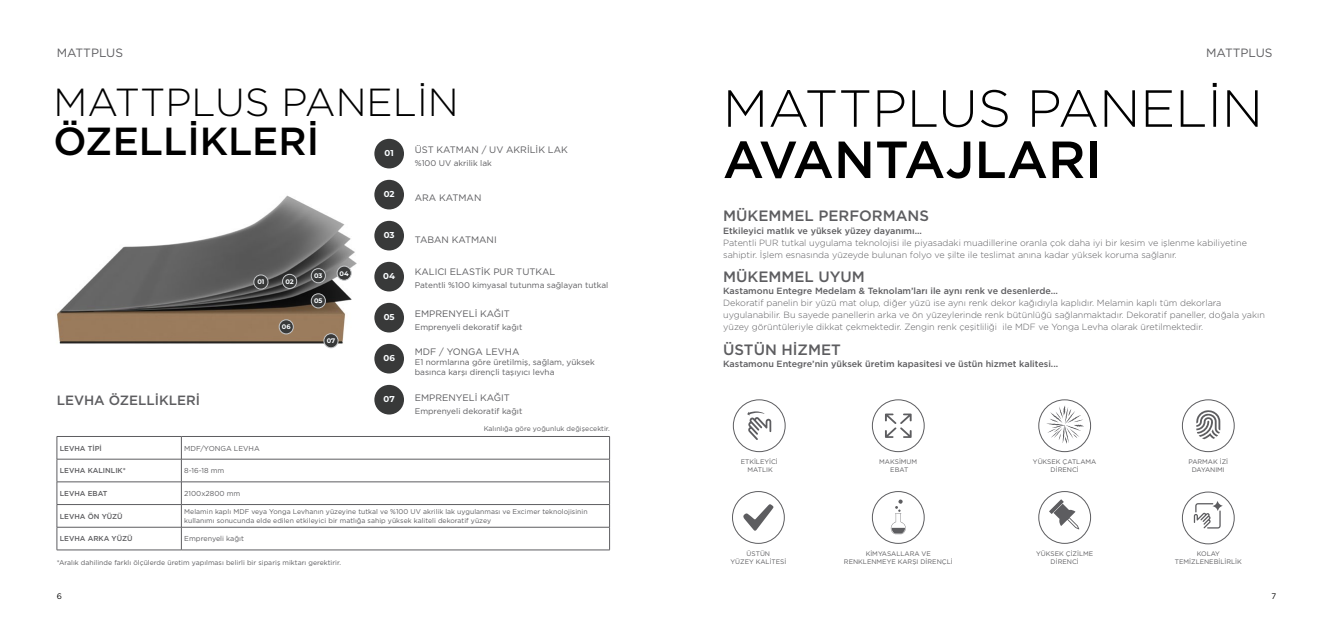
<style>
.page{position:relative;width:1333px;height:624px;background:#fff}
.page>*{position:absolute;margin:0;border:0;box-sizing:border-box;transform-origin:0 0}
.t1{font:300 52.1px "Gotham";color:#000}
.t2{font:500 52.1px "Gotham";color:#000}
.t3{font:300 39.1px "Gotham";color:#000}
.t4{font:500 39.1px "Gotham";color:#000}
.t5{font:500 15px "Gotham";color:#5d5d60}
.t6{font:500 13.4px "Gotham";color:#5d5d60}
.t7{font:12px "Gotham";color:#5d5d60}
.t8{font:9.4px "Gotham";color:#5d5d60}
.t9{font:300 9px/12.1px "Gotham";color:#5d5d60}
.t10{font:500 9px "Gotham";color:#5d5d60}
.t11{font:700 8.6px "Montserrat";letter-spacing:-.005em;color:#fafdff}
.t12{font:8.2px/10px "Gotham";color:#5d5d60}
.t13{font:8px "Gotham";color:#000}
.t14{font:500 7.2px "Gotham";color:#5d5d60}
.t15{font:7.2px "Gotham";color:#5d5d60}
.t16{font:6.9px/8.4px "Gotham";letter-spacing:.005em;color:#5d5d60}
.t17{font:6.6px/7.8px "Gotham";color:#5d5d60;text-align:center}
.t18{font:700 6.6px "Montserrat";letter-spacing:-.005em;color:#fafdff}
</style>
<div class="page">
<hr style="left:57px;top:436px;width:124px;height:1px;background:#5d5d60">
<hr style="left:181px;top:436px;width:428px;height:1px;background:#5d5d60">
<hr style="left:57px;top:459px;width:124px;height:1px;background:#5d5d60">
<hr style="left:181px;top:459px;width:428px;height:1px;background:#5d5d60">
<hr style="left:57px;top:481px;width:124px;height:1px;background:#5d5d60">
<hr style="left:181px;top:481px;width:428px;height:1px;background:#5d5d60">
<hr style="left:57px;top:504px;width:124px;height:1px;background:#5d5d60">
<hr style="left:181px;top:504px;width:428px;height:1px;background:#5d5d60">
<hr style="left:57px;top:527px;width:124px;height:1px;background:#5d5d60">
<svg style="left:57px;top:437px;width:1px;height:112px"></svg>
<hr style="left:181px;top:527px;width:428px;height:1px;background:#5d5d60">
<svg style="left:181px;top:436px;width:1px;height:113px"></svg>
<svg style="left:609px;top:436px;width:1px;height:113px"></svg>
<hr style="left:57px;top:549px;width:124px;height:1px;background:#5d5d60">
<hr style="left:181px;top:549px;width:428px;height:1px;background:#5d5d60">
<div style="left:872px;top:491px;width:52px;height:52px;border:1px solid #5d5d60;border-radius:50%"></div>
<svg style="left:890px;top:499px;width:16px;height:35px"></svg>
<div style="left:1038px;top:399px;width:52px;height:53px;border:1px solid #5d5d60;border-radius:50%"></div>
<svg style="left:1046px;top:405px;width:37px;height:38px"></svg>
<div style="left:733px;top:399px;width:52px;height:53px;border:1px solid #5d5d60;border-radius:50%"></div>
<div style="left:732px;top:491px;width:52px;height:52px;border:1px solid #5d5d60;border-radius:50%"></div>
<svg style="left:743px;top:504px;width:30px;height:26px"></svg>
<div style="left:1038px;top:491px;width:52px;height:52px;border:1px solid #5d5d60;border-radius:50%"></div>
<svg style="left:1049px;top:499px;width:30px;height:30px"></svg>
<div style="left:872px;top:399px;width:52px;height:53px;border:1px solid #5d5d60;border-radius:50%"></div>
<div style="left:1181px;top:399px;width:53px;height:53px;border:1px solid #5d5d60;border-radius:50%"></div>
<div style="left:1181px;top:491px;width:53px;height:53px;border:1px solid #5d5d60;border-radius:50%"></div>
<svg style="left:1193px;top:501px;width:29px;height:27px"></svg>
<img style="left:56px;top:195px;width:301px;height:154px">
<div style="left:254px;top:275px;width:14px;height:14px;background:#383939;border-radius:50%"></div>
<div style="left:253px;top:274px;width:15px;height:15px;border:1px solid #c7c9cb;border-radius:50%"></div>
<div style="left:282px;top:274px;width:15px;height:14px;background:#383939;border-radius:50%"></div>
<div style="left:282px;top:274px;width:15px;height:15px;border:1px solid #c7c9cb;border-radius:50%"></div>
<div style="left:311px;top:268px;width:14px;height:15px;background:#383939;border-radius:50%"></div>
<div style="left:311px;top:268px;width:15px;height:15px;border:1px solid #c7c9cb;border-radius:50%"></div>
<div style="left:337px;top:266px;width:14px;height:14px;background:#383939;border-radius:50%"></div>
<div style="left:337px;top:266px;width:14px;height:14px;border:1px solid #c7c9cb;border-radius:50%"></div>
<div style="left:311px;top:294px;width:14px;height:14px;background:#383939;border-radius:50%"></div>
<div style="left:311px;top:293px;width:15px;height:15px;border:1px solid #c7c9cb;border-radius:50%"></div>
<div style="left:324px;top:333px;width:14px;height:15px;background:#383939;border-radius:50%"></div>
<div style="left:323px;top:333px;width:15px;height:15px;border:1px solid #c7c9cb;border-radius:50%"></div>
<div style="left:279px;top:320px;width:14px;height:14px;background:#383939;border-radius:50%"></div>
<div style="left:279px;top:319px;width:15px;height:15px;border:1px solid #c7c9cb;border-radius:50%"></div>
<div style="left:374px;top:385px;width:30px;height:29px;background:#383939;border-radius:50%"></div>
<div style="left:374px;top:344px;width:30px;height:29px;background:#383939;border-radius:50%"></div>
<div style="left:374px;top:303px;width:30px;height:29px;background:#383939;border-radius:50%"></div>
<div style="left:374px;top:262px;width:30px;height:29px;background:#383939;border-radius:50%"></div>
<div style="left:374px;top:221px;width:30px;height:29px;background:#383939;border-radius:50%"></div>
<div style="left:374px;top:180px;width:30px;height:29px;background:#383939;border-radius:50%"></div>
<div style="left:374px;top:139px;width:30px;height:29px;background:#383939;border-radius:50%"></div>
<svg style="left:1196px;top:410px;width:24px;height:29px"></svg>
<svg style="left:885px;top:413px;width:26px;height:25px"></svg>
<svg style="left:747px;top:411px;width:24px;height:29px"></svg>
<h3 class="t7" style="left:57px;top:45px;width:68px">MATTPLUS</h3>
<h3 class="t7" style="left:1206px;top:45px;width:68px">MATTPLUS</h3>
<h2 class="t3" style="left:53px;top:78px;width:406px">MATTPLUS PANELİN</h2>
<h2 class="t4" style="left:53px;top:115px;width:267px">ÖZELLİKLERİ</h2>
<p class="t11" style="left:384px;top:147px;width:11px">01</p>
<p class="t8" style="left:415px;top:143px;width:154px">ÜST KATMAN / UV AKRİLİK LAK</p>
<p class="t12" style="left:415px;top:157px;width:79px">%100 UV akrilik lak</p>
<p class="t8" style="left:415px;top:192px;width:68px">ARA KATMAN</p>
<p class="t8" style="left:415px;top:234px;width:83px">TABAN KATMANI</p>
<p class="t8" style="left:415px;top:265px;width:142px">KALICI ELASTİK PUR TUTKAL</p>
<p class="t12" style="left:415px;top:280px;width:195px">Patentli %100 kimyasal tutunma sağlayan tutkal</p>
<p class="t8" style="left:415px;top:307px;width:97px">EMPRENYELİ KAĞIT</p>
<p class="t12" style="left:415px;top:322px;width:109px">Emprenyeli dekoratif kağıt</p>
<p class="t11" style="left:384px;top:188px;width:12px">02</p>
<p class="t11" style="left:384px;top:229px;width:12px">03</p>
<p class="t18" style="left:314px;top:271px;width:10px">03</p>
<p class="t18" style="left:339px;top:268px;width:11px">04</p>
<p class="t18" style="left:314px;top:296px;width:10px">05</p>
<p class="t18" style="left:327px;top:336px;width:10px">07</p>
<p class="t11" style="left:383px;top:270px;width:13px">04</p>
<p class="t18" style="left:257px;top:277px;width:9px">01</p>
<p class="t18" style="left:285px;top:277px;width:10px">02</p>
<p class="t11" style="left:384px;top:311px;width:12px">05</p>
<p class="t18" style="left:282px;top:322px;width:10px">06</p>
<h3 class="t6" style="left:57px;top:391px;width:145px">LEVHA ÖZELLİKLERİ</h3>
<p class="t11" style="left:383px;top:352px;width:13px">06</p>
<p class="t11" style="left:383px;top:393px;width:13px">07</p>
<p class="t8" style="left:415px;top:346px;width:106px">MDF / YONGA LEVHA</p>
<p class="t12" style="left:415px;top:357px;width:181px">E1 normlarına göre üretilmiş, sağlam, yüksek basınca karşı dirençli taşıyıcı levha</p>
<p class="t8" style="left:415px;top:391px;width:97px">EMPRENYELİ KAĞIT</p>
<p class="t12" style="left:415px;top:406px;width:109px">Emprenyeli dekoratif kağıt</p>
<p class="t16" style="left:483px;top:424px;width:127px">Kalınlığa göre yoğunluk değişecektir.</p>
<p class="t14" style="left:60px;top:443px;width:43px">LEVHA TİPİ</p>
<p class="t15" style="left:184px;top:443px;width:77px">MDF/YONGA LEVHA</p>
<p class="t14" style="left:60px;top:466px;width:68px">LEVHA KALINLIK*</p>
<p class="t15" style="left:184px;top:466px;width:42px">8-16-18 mm</p>
<p class="t14" style="left:60px;top:489px;width:49px">LEVHA EBAT</p>
<p class="t15" style="left:184px;top:489px;width:58px">2100x2800 mm</p>
<p class="t14" style="left:60px;top:511px;width:64px">LEVHA ÖN YÜZÜ</p>
<p class="t16" style="left:184px;top:507px;width:405px">Melamin kaplı MDF veya Yonga Levhanın yüzeyine tutkal ve %100 UV akrilik lak uygulanması ve Excimer teknolojisinin kullanımı sonucunda elde edilen etkileyici bir matlığa sahip yüksek kaliteli dekoratif yüzey</p>
<p class="t14" style="left:60px;top:534px;width:74px">LEVHA ARKA YÜZÜ</p>
<p class="t15" style="left:184px;top:534px;width:61px">Emprenyeli kağıt</p>
<p class="t16" style="left:57px;top:558px;width:286px">*Aralık dahilinde farklı ölçülerde üretim yapılması belirli bir sipariş miktarı gerektirir.</p>
<h1 class="t1" style="left:722px;top:75px;width:541px">MATTPLUS PANELİN</h1>
<h1 class="t2" style="left:722px;top:125px;width:381px">AVANTAJLARI</h1>
<h3 class="t5" style="left:723px;top:206px;width:207px">MÜKEMMEL PERFORMANS</h3>
<p class="t10" style="left:723px;top:224px;width:200px">Etkileyici matlık ve yüksek yüzey dayanımı...</p>
<p class="t9" style="left:723px;top:236px;width:525px">Patentli PUR tutkal uygulama teknolojisi ile piyasadaki muadillerine oranla çok daha iyi bir kesim ve işlenme kabiliyetine sahiptir. İşlem esnasında yüzeyde bulunan folyo ve şilte ile teslimat anına kadar yüksek koruma sağlanır.</p>
<h3 class="t5" style="left:723px;top:267px;width:143px">MÜKEMMEL UYUM</h3>
<p class="t10" style="left:723px;top:285px;width:336px">Kastamonu Entegre Medelam &amp; Teknolam’ları ile aynı renk ve desenlerde…</p>
<p class="t9" style="left:723px;top:297px;width:543px">Dekoratif panelin bir yüzü mat olup, diğer yüzü ise aynı renk dekor kağıdıyla kaplıdır. Melamin kaplı tüm dekorlara uygulanabilir. Bu sayede panellerin arka ve ön yüzeylerinde renk bütünlüğü sağlanmaktadır. Dekoratif paneller, doğala yakın yüzey görüntüleriyle dikkat çekmektedir. Zengin renk çeşitliliği ile MDF ve Yonga Levha olarak üretilmektedir.</p>
<h3 class="t5" style="left:723px;top:339px;width:119px">ÜSTÜN HİZMET</h3>
<p class="t10" style="left:723px;top:357px;width:336px">Kastamonu Entegre’nin yüksek üretim kapasitesi ve üstün hizmet kalitesi...</p>
<p class="t17" style="left:740px;top:458px;width:39px">ETKİLEYİCİ<br>MATLIK</p>
<p class="t17" style="left:879px;top:458px;width:40px">MAKSİMUM<br>EBAT</p>
<p class="t17" style="left:1032px;top:458px;width:65px">YÜKSEK ÇATLAMA<br>DİRENCİ</p>
<p class="t17" style="left:1188px;top:458px;width:41px">PARMAK İZİ<br>DAYANIMI</p>
<p class="t17" style="left:843px;top:549px;width:110px">KİMYASALLARA VE<br>RENKLENMEYE KARŞI DİRENÇLİ</p>
<p class="t17" style="left:1036px;top:549px;width:58px">YÜKSEK ÇİZİLME<br>DİRENCİ</p>
<p class="t17" style="left:730px;top:549px;width:57px">ÜSTÜN<br>YÜZEY KALİTESİ</p>
<p class="t17" style="left:1174px;top:550px;width:68px">KOLAY<br>TEMİZLENEBİLİRLİK</p>
<p class="t13" style="left:57px;top:590px;width:7px">6</p>
<p class="t13" style="left:1271px;top:590px;width:6px">7</p>
</div>
